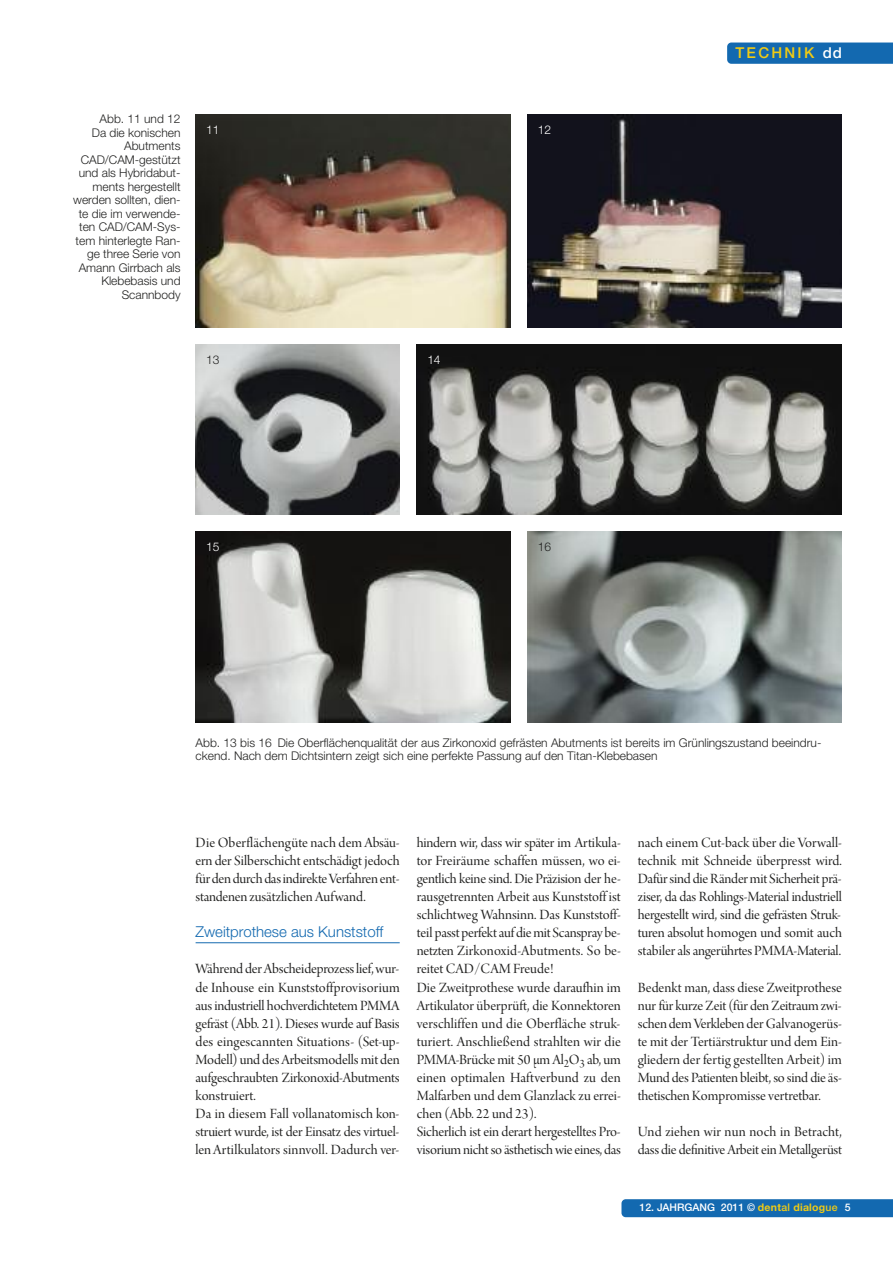
<style>
.page{position:relative;width:893px;height:1263px;background:#fff}
.page>*{position:absolute;margin:0;border:0;box-sizing:border-box;transform-origin:0 0}
.t1{font:15px/18px "Arno Pro Display";letter-spacing:-.005em;color:#222221;text-align:justify}
.t2{font:300 15px "Helvetica Neue";color:#1369b0}
.t3{font:500 15px "Helvetica Neue";letter-spacing:.15em;color:#f1cb13}
.t4{font:300 12px/13.5px "Helvetica Neue";color:#222221;text-align:right}
.t5{font:300 12px "Helvetica Neue";letter-spacing:-.005em;color:#fff}
.t6{font:500 10.5px "Helvetica Neue";color:#fff}
.s1{color:#fff}
.s2{font-weight:700;color:#f1cb13}
.s3{color:#f1cb13}
</style>
<div class="page">
<div style="left:727px;top:43px;width:166px;height:21px;background:#1369b0"></div>
<hr style="left:196px;top:942px;width:204px;height:1px;background:#1369b0">
<div style="left:621px;top:1199px;width:272px;height:18px;background:#1369b0"></div>
<img style="left:196px;top:344px;width:204px;height:170px">
<img style="left:417px;top:344px;width:425px;height:170px">
<img style="left:196px;top:531px;width:314px;height:192px">
<img style="left:527px;top:531px;width:315px;height:192px">
<img style="left:196px;top:115px;width:314px;height:212px">
<img style="left:527px;top:115px;width:315px;height:212px">
<p class="t4" style="left:73px;top:113px;width:109px">Abb. 11 und 12<br>Da die konischen<br>Abutments<br>CAD/CAM-gestützt und als Hybridabut&shy;ments hergestellt werden sollten, dien&shy;te die im verwende&shy;ten CAD/CAM-Sys&shy;tem hinterlegte Ran&shy;ge three Serie von<br>Amann Girrbach als<br>Klebebasis und<br>Scannbody</p>
<p class="t5" style="left:206px;top:125px;width:15px">11</p>
<p class="t5" style="left:538px;top:125px;width:15px">12</p>
<p class="t4" style="left:206px;top:354px;width:15px">13</p>
<p class="t5" style="left:427px;top:355px;width:15px">14</p>
<p class="t5" style="left:206px;top:542px;width:15px">15</p>
<p class="t4" style="left:538px;top:541px;width:15px">16</p>
<p class="t3" style="left:735px;top:47px;width:108px">TECHNIK <span class="s1">dd</span></p>
<p class="t4" style="left:196px;top:737px;width:627px;text-align:left">Abb. 13 bis 16 Die Oberflächenqualität der aus Zirkonoxid gefrästen Abutments ist bereits im Grünlingszustand beeindru&shy;ckend. Nach dem Dichtsintern zeigt sich eine perfekte Passung auf den Titan-Klebebasen</p>
<p class="t1" style="left:196px;top:835px;width:206px">Die Oberflächengüte nach dem Absäu&shy;ern der Silberschicht entschädigt jedoch fürdendurchdasindirekteVerfahrenent&shy;standenen zusätzlichen Aufwand.</p>
<p class="t2" style="left:196px;top:927px;width:189px">Zweitprothese aus Kunststoff</p>
<p class="t1" style="left:196px;top:961px;width:206px;text-align:left">Während derAbscheideprozesslief,wur&shy;de Inhouse ein Kunststoffprovisorium aus industriell hochverdichtetem PMMA gefräst (Abb. 21). Dieses wurde auf Basis des eingescannten Situations- (Set-up-Modell) und desArbeitsmodellsmit den aufgeschraubten Zirkonoxid-Abutments konstruiert.<br>Da in diesem Fall vollanatomisch kon&shy;struiert wurde, ist der Einsatz des virtuel&shy;len Artilkulators sinnvoll. Dadurch ver-</p>
<p class="t1" style="left:417px;top:835px;width:206px;text-align:left">hindern wir, dass wir später im Artikula&shy;tor Freiräume schaffen müssen, wo ei&shy;gentlich keine sind. Die Präzision der he&shy;rausgetrennten Arbeit aus Kunststoff ist schlichtweg Wahnsinn. Das Kunststoff&shy;teil passt perfektauf diemit Scanspray be&shy;netzten Zirkonoxid-Abutments. So be&shy;reitet CAD/CAM Freude!<br>Die Zweitprothese wurde daraufhin im Artikulator überprüft, die Konnektoren verschliffen und die Oberfläche struk&shy;turiert. Anschließend strahlten wir die PMMA-Brücke mit 50 µm Al<sub>2</sub>O<sub>3</sub> ab, um einen optimalen Haftverbund zu den Malfarben und dem Glanzlack zu errei&shy;chen (Abb. 22 und 23).<br>Sicherlich ist ein derart hergestelltes Pro&shy;visoriumnichtso ästhetischwieeines, das</p>
<p class="t1" style="left:638px;top:835px;width:206px">nach einem Cut-back über die Vorwall&shy;technik mit Schneide überpresst wird.<br>Dafürsind dieRändermit Sicherheit prä&shy;ziser, da das Rohlings-Material industriell hergestellt wird, sind die gefrästen Struk&shy;turen absolut homogen und somit auch stabiler alsangerührtes PMMA-Material.</p>
<p class="t1" style="left:638px;top:979px;width:206px">Bedenkt man, dass diese Zweitprothese nur für kurze Zeit (für den Zeitraum zwi&shy;schen demVerkleben der Galvanogerüs&shy;te mit der Tertiärstruktur und dem Ein&shy;gliedern der fertig gestellten Arbeit) im Mund des Patienten bleibt, so sind die äs&shy;thetischenKompromisse vertretbar.</p>
<p class="t1" style="left:638px;top:1123px;width:206px">Und ziehen wir nun noch in Betracht, dass die definitive Arbeit ein Metallgerüst</p>
<p class="t6" style="left:639px;top:1204px;width:212px">12. JAHRGANG 2011 © <span class="s2">dent</span><span class="s3">al</span> <span class="s2">dialog</span><span class="s3">ue</span> 5</p>
</div>
